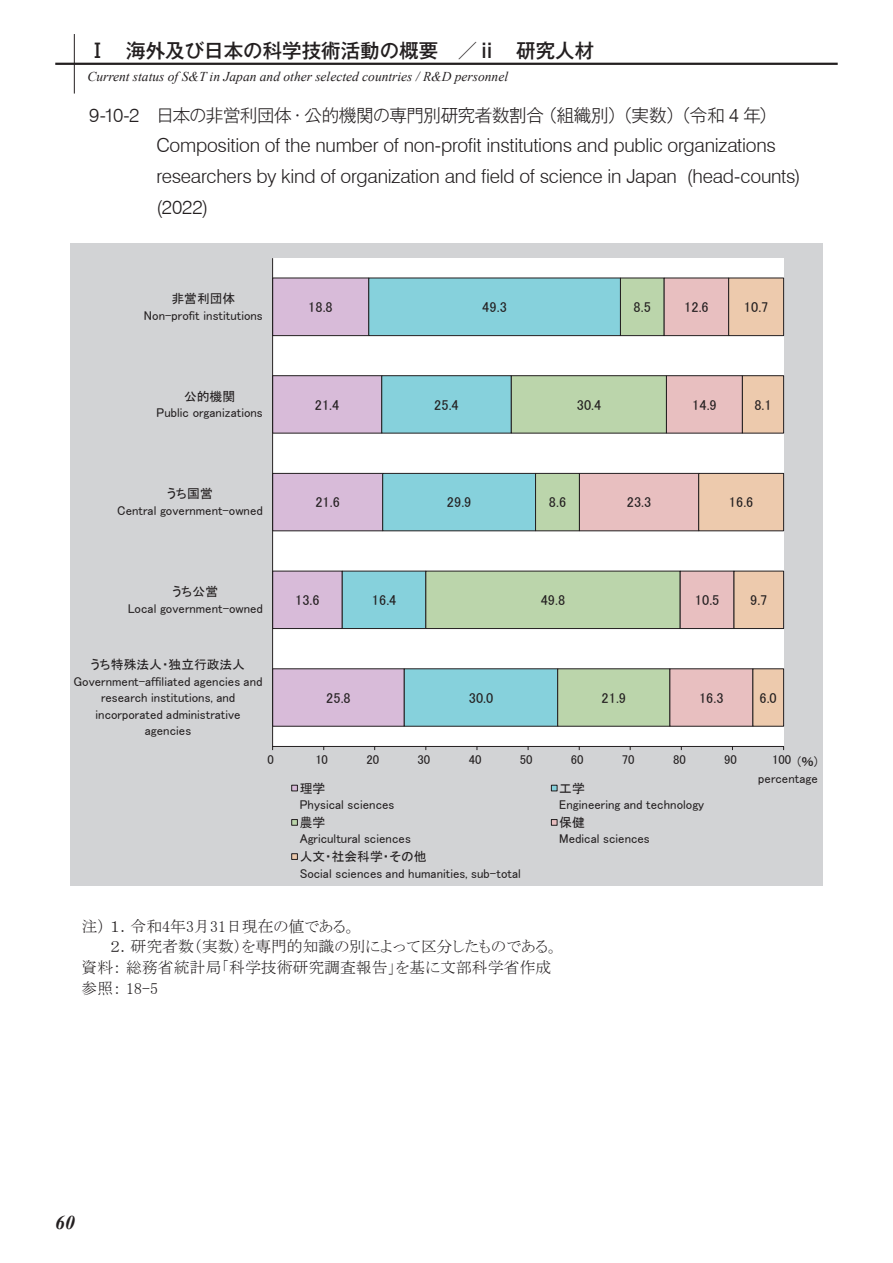
<style>
.page{position:relative;width:893px;height:1263px;background:#fff}
.page>*{position:absolute;margin:0;border:0;box-sizing:border-box;transform-origin:0 0}
.t1{font:500 19.5px "Gothic MB101 Pro";color:#231f20}
.t2{font:italic 700 19.5px "Times New Roman";color:#231f20}
.t3{font:300 19.35px/30.8px "Swiss 721 BT";letter-spacing:-.015em;color:#231f20}
.t4{font:300 17.55px "Gothic MB101 Pro";letter-spacing:-.025em;color:#231f20}
.t5{font:15.9px/20.7px "MS P Mincho";color:#231f20}
.t6{font:14.25px "MS P Gothic";letter-spacing:.005em;color:#231f20}
.t7{font:italic 13.5px "Times New Roman";color:#231f20}
.t8{font:12.75px/16.6px "MS P Gothic";color:#231f20;text-align:center}
.s1{font-family:"Swiss 721 BT";font-size:19.35px}
.s2{color:#fff}
</style>
<div class="page">
<div style="left:70px;top:243px;width:752px;height:642px;background:#d2d3d5"></div>
<svg style="left:272px;top:258px;width:512px;height:492px;background:#d2d9d7"></svg>
<div style="left:291px;top:785px;width:7px;height:6px;border:1px solid #231f20"></div>
<svg style="left:551px;top:785px;width:6px;height:6px"></svg>
<div style="left:291px;top:819px;width:7px;height:6px;border:1px solid #231f20"></div>
<svg style="left:551px;top:819px;width:6px;height:6px"></svg>
<div style="left:291px;top:853px;width:7px;height:7px;border:1px solid #231f20"></div>
<hr style="left:55px;top:63px;width:783px;height:2px;background:#231f20">
<hr style="left:74px;top:34px;width:1px;height:60px;background:#231f20">
<h1 class="t1" style="left:88px;top:35px;width:508px">Ⅰ　海外及び日本の科学技術活動の概要　／ⅱ　研究人材</h1>
<p class="t7" style="left:87px;top:67px;width:422px">Current status of S&amp;T in Japan and other selected countries / R&amp;D personnel</p>
<h3 class="t4" style="left:89px;top:100px;width:689px"><span class="s1">9-10-2</span> 日本の非営利団体・公的機関の専門別研究者数割合（組織別）（実数）（令和 <span class="s1">4</span> 年）</h3>
<h2 class="t3" style="left:156px;top:130px;width:646px">Composition of the number of non-profit institutions and public organizations researchers by kind of organization and field of science in Japan (head-counts) (2022)</h2>
<p class="t8" style="left:144px;top:290px;width:120px">非営利団体<br>Non-profit institutions</p>
<p class="t8" style="left:157px;top:388px;width:108px">公的機関<br>Public organizations</p>
<p class="t8" style="left:117px;top:485px;width:147px">うち国営<br>Central government-owned</p>
<p class="t8" style="left:128px;top:583px;width:137px">うち公営<br>Local government-owned</p>
<p class="t8" style="left:74px;top:656px;width:190px">うち特殊法人・独立行政法人<br>Government-affiliated agencies and research institutions, and incorporated administrative agencies</p>
<p class="t6" style="left:308px;top:300px;width:26px">18.8</p>
<p class="t6" style="left:315px;top:397px;width:26px">21.4</p>
<p class="t6" style="left:315px;top:495px;width:26px">21.6</p>
<p class="t6" style="left:295px;top:593px;width:26px">13.6</p>
<p class="t6" style="left:372px;top:593px;width:26px">16.4</p>
<p class="t6" style="left:326px;top:690px;width:26px">25.8</p>
<p class="t6" style="left:482px;top:300px;width:26px">49.3</p>
<p class="t6" style="left:634px;top:300px;width:19px">8.5</p>
<p class="t6" style="left:684px;top:300px;width:26px">12.6</p>
<p class="t6" style="left:744px;top:300px;width:26px">10.7</p>
<p class="t6" style="left:434px;top:397px;width:26px">25.4</p>
<p class="t6" style="left:577px;top:397px;width:26px">30.4</p>
<p class="t6" style="left:692px;top:397px;width:26px">14.9</p>
<p class="t6" style="left:754px;top:397px;width:19px">8.1</p>
<p class="t6" style="left:447px;top:495px;width:26px">29.9</p>
<p class="t6" style="left:549px;top:495px;width:19px">8.6</p>
<p class="t6" style="left:627px;top:495px;width:26px">23.3</p>
<p class="t6" style="left:729px;top:495px;width:26px">16.6</p>
<p class="t6" style="left:541px;top:593px;width:26px">49.8</p>
<p class="t6" style="left:695px;top:593px;width:26px">10.5</p>
<p class="t6" style="left:750px;top:593px;width:19px">9.7</p>
<p class="t6" style="left:469px;top:690px;width:26px">30.0</p>
<p class="t6" style="left:602px;top:690px;width:26px">21.9</p>
<p class="t6" style="left:699px;top:690px;width:26px">16.3</p>
<p class="t6" style="left:759px;top:691px;width:19px">6.0</p>
<p class="t8" style="left:267px;top:751px;width:8px">0</p>
<p class="t8" style="left:315px;top:751px;width:14px">10</p>
<p class="t8" style="left:366px;top:751px;width:14px">20</p>
<p class="t8" style="left:418px;top:751px;width:14px">30</p>
<p class="t8" style="left:469px;top:751px;width:14px">40</p>
<p class="t8" style="left:520px;top:751px;width:14px">50</p>
<p class="t8" style="left:571px;top:751px;width:14px">60</p>
<p class="t8" style="left:622px;top:751px;width:14px">70</p>
<p class="t8" style="left:673px;top:751px;width:14px">80</p>
<p class="t8" style="left:724px;top:751px;width:14px">90</p>
<p class="t8" style="left:772px;top:751px;width:21px">100</p>
<p class="t8" style="left:758px;top:753px;width:61px;text-align:right">(％) percentage</p>
<p class="t8" style="left:300px;top:780px;width:96px;text-align:left">理学<br>Physical sciences</p>
<p class="t8" style="left:559px;top:780px;width:146px;text-align:left">工学<br>Engineering and technology</p>
<p class="t8" style="left:300px;top:814px;width:113px;text-align:left">農学<br>Agricultural sciences</p>
<p class="t8" style="left:559px;top:814px;width:92px;text-align:left">保健<br>Medical sciences</p>
<p class="t8" style="left:300px;top:848px;width:223px;text-align:left">人文・社会科学・その他<br>Social sciences and humanities, sub-total</p>
<p class="t5" style="left:82px;top:915px;width:478px">注）１．令和4年3月31日現在の値である。<br><span class="s2">注）</span>２．研究者数（実数）を専門的知識の別によって区分したものである。資料：総務省統計局「科学技術研究調査報告」を基に文部科学省作成参照： 18-5</p>
<h1 class="t2" style="left:55px;top:1208px;width:21px">60</h1>
</div>
